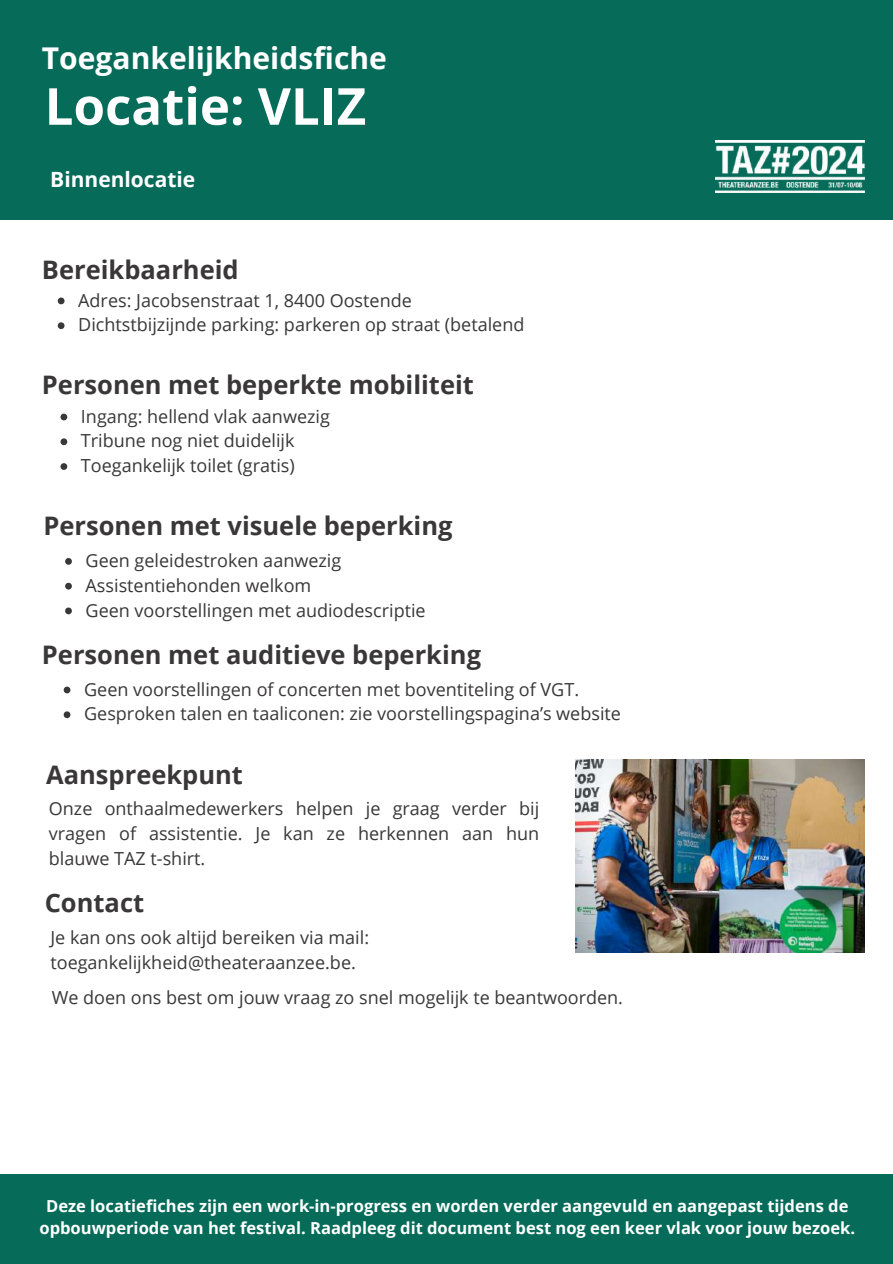
<style>
.page{position:relative;width:893px;height:1264px;background:#fff}
.page>*{position:absolute;margin:0;border:0;box-sizing:border-box;transform-origin:0 0}
.t1{font:700 51px "Open Sans";color:#fff}
.t2{font:700 30px "Open Sans";color:#fff}
.t3{font:700 25.5px "Open Sans";color:#393738}
.t4{font:700 21px "Open Sans";color:#fff}
.t5{font:18px/24.8px "Open Sans";color:#393738}
.t6{font:700 16.5px/22.5px "Open Sans";color:#fff;text-align:center}
</style>
<div class="page">
<div style="left:0;top:0;width:892px;height:219px;background:#066c59"></div>
<svg style="left:58px;top:297px;width:6px;height:7px"></svg>
<svg style="left:58px;top:322px;width:6px;height:7px"></svg>
<div style="left:1px;top:1174px;width:891px;height:89px;background:#066c59"></div>
<img style="left:715px;top:141px;width:149px;height:51px">
<svg style="left:60px;top:413px;width:7px;height:7px"></svg>
<svg style="left:60px;top:438px;width:7px;height:7px"></svg>
<svg style="left:60px;top:463px;width:7px;height:7px"></svg>
<svg style="left:65px;top:558px;width:7px;height:6px"></svg>
<svg style="left:65px;top:582px;width:7px;height:7px"></svg>
<svg style="left:65px;top:607px;width:7px;height:7px"></svg>
<svg style="left:64px;top:686px;width:6px;height:7px"></svg>
<svg style="left:64px;top:711px;width:6px;height:7px"></svg>
<img style="left:575px;top:759px;width:289px;height:193px">
<h2 class="t2" style="left:42px;top:37px;width:346px">Toegankelijkheidsfiche</h2>
<h1 class="t1" style="left:45px;top:70px;width:323px">Locatie: VLIZ</h1>
<p class="t4" style="left:50px;top:164px;width:147px">Binnenlocatie</p>
<h3 class="t3" style="left:42px;top:251px;width:198px">Bereikbaarheid</h3>
<p class="t5" style="left:78px;top:287px;width:447px">Adres: Jacobsenstraat 1, 8400 Oostende<br>Dichtstbijzijnde parking: parkeren op straat (betalend</p>
<h3 class="t3" style="left:42px;top:367px;width:433px">Personen met beperkte mobiliteit</h3>
<p class="t5" style="left:81px;top:403px;width:250px">Ingang: hellend vlak aanwezig<br>Tribune nog niet duidelijk<br>Toegankelijk toilet (gratis)</p>
<h3 class="t3" style="left:43px;top:508px;width:410px">Personen met visuele beperking</h3>
<p class="t5" style="left:86px;top:547px;width:341px">Geen geleidestroken aanwezig<br>Assistentiehonden welkom<br>Geen voorstellingen met audiodescriptie</p>
<h3 class="t3" style="left:42px;top:636px;width:440px">Personen met auditieve beperking</h3>
<p class="t5" style="left:84px;top:676px;width:538px">Geen voorstellingen of concerten met boventiteling of VGT.<br>Gesproken talen en taaliconen: zie voorstellingspagina’s website</p>
<h3 class="t3" style="left:46px;top:756px;width:198px">Aanspreekpunt</h3>
<p class="t5" style="left:49px;top:795px;width:492px;text-align:justify">Onze onthaalmedewerkers helpen je graag verder bij vragen of assistentie. Je kan ze herkennen aan hun blauwe TAZ t-shirt.</p>
<h3 class="t3" style="left:45px;top:885px;width:101px">Contact</h3>
<p class="t5" style="left:50px;top:924px;width:320px">Je kan ons ook altijd bereiken via mail: toegankelijkheid@theateraanzee.be.</p>
<p class="t5" style="left:52px;top:984px;width:572px">We doen ons best om jouw vraag zo snel mogelijk te beantwoorden.</p>
<p class="t6" style="left:39px;top:1193px;width:817px">Deze locatiefiches zijn een work-in-progress en worden verder aangevuld en aangepast tijdens de opbouwperiode van het festival. Raadpleeg dit document best nog een keer vlak voor jouw bezoek.</p>
</div>
